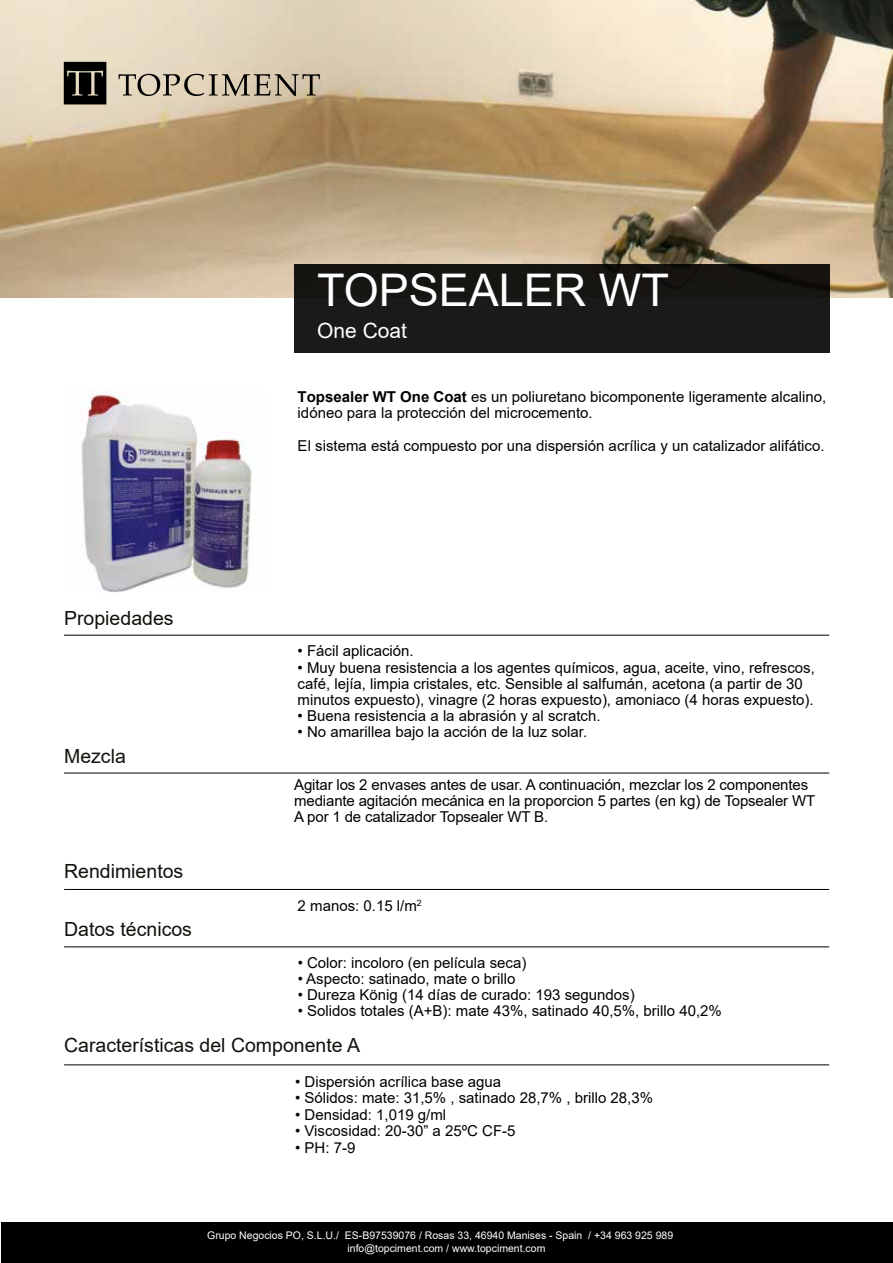
<style>
.page{position:relative;width:893px;height:1263px;background:#fff}
.page>*{position:absolute;margin:0;border:0;box-sizing:border-box;transform-origin:0 0}
.t1{font:45px "Arial";color:#fff}
.t2{font:21px "Arial";color:#fff}
.t3{font:19.5px "Arial";color:#12110c}
.t4{font:15px/16px "Arial";color:#000}
.t5{font:10.5px "Arial";color:#fff}
.s1{font-weight:700}
</style>
<div class="page">
<div style="left:1px;top:1222px;width:892px;height:41px;background:#000"></div>
<img style="left:81px;top:393px;width:171px;height:199px">
<img style="left:0;top:0;width:893px;height:298px">
<div style="left:294px;top:264px;width:535px;height:88px;background:#1a1a1a"></div>
<svg style="left:118px;top:74px;width:202px;height:22px;background:#a79c89"></svg>
<svg style="left:64px;top:62px;width:42px;height:42px;background:#1d1c18"></svg>
<hr style="left:64px;top:635px;width:765px;height:1px;background:#000">
<hr style="left:64px;top:889px;width:765px;height:1px;background:#000">
<hr style="left:64px;top:773px;width:765px;height:1px;background:#000">
<hr style="left:64px;top:946px;width:765px;height:1px;background:#000">
<hr style="left:64px;top:1064px;width:765px;height:1px;background:#000">
<h1 class="t1" style="left:317px;top:259px;width:353px">TOPSEALER WT</h1>
<h2 class="t2" style="left:317px;top:317px;width:91px">One Coat</h2>
<h3 class="t3" style="left:64px;top:604px;width:111px">Propiedades</h3>
<h3 class="t3" style="left:64px;top:742px;width:63px">Mezcla</h3>
<h3 class="t3" style="left:64px;top:858px;width:121px">Rendimientos</h3>
<h3 class="t3" style="left:64px;top:916px;width:129px">Datos técnicos</h3>
<p class="t4" style="left:298px;top:388px;width:530px;line-height:16.5px"><span class="s1">Topsealer WT One Coat</span> es un poliuretano bicomponente ligeramente alcalino, idóneo para la protección del microcemento.</p>
<p class="t4" style="left:298px;top:438px;width:528px">El sistema está compuesto por una dispersión acrílica y un catalizador alifático.</p>
<p class="t4" style="left:298px;top:643px;width:118px">• Fácil aplicación.</p>
<p class="t4" style="left:298px;top:659px;width:519px">• Muy buena resistencia a los agentes químicos, agua, aceite, vino, refrescos, café, lejía, limpia cristales, etc. Sensible al salfumán, acetona (a partir de 30 minutos expuesto), vinagre (2 horas expuesto), amoniaco (4 horas expuesto).</p>
<p class="t4" style="left:298px;top:707px;width:304px">• Buena resistencia a la abrasión y al scratch.</p>
<p class="t4" style="left:298px;top:723px;width:291px">• No amarillea bajo la acción de la luz solar.</p>
<p class="t4" style="left:294px;top:776px;width:523px">Agitar los 2 envases antes de usar. A continuación, mezclar los 2 componentes mediante agitación mecánica en la proporcion 5 partes (en kg) de Topsealer WT<br>A por 1 de catalizador Topsealer WT B.</p>
<p class="t4" style="left:298px;top:897px;width:126px">2 manos: 0.15 l/m<sup>2</sup></p>
<p class="t4" style="left:298px;top:955px;width:230px">• Color: incoloro (en película seca)</p>
<p class="t4" style="left:298px;top:971px;width:219px">• Aspecto: satinado, mate o brillo</p>
<p class="t4" style="left:298px;top:987px;width:339px">• Dureza König (14 días de curado: 193 segundos)</p>
<p class="t4" style="left:298px;top:1003px;width:426px">• Solidos totales (A+B): mate 43%, satinado 40,5%, brillo 40,2%</p>
<h3 class="t3" style="left:64px;top:1032px;width:297px">Características del Componente A</h3>
<p class="t4" style="left:295px;top:1073px;width:208px">• Dispersión acrílica base agua</p>
<p class="t4" style="left:295px;top:1090px;width:359px">• Sólidos: mate: 31,5% , satinado 28,7% , brillo 28,3%</p>
<p class="t4" style="left:295px;top:1106px;width:153px">• Densidad: 1,019 g/ml</p>
<p class="t4" style="left:295px;top:1123px;width:222px">• Viscosidad: 20-30” a 25ºC CF-5</p>
<p class="t4" style="left:295px;top:1139px;width:62px">• PH: 7-9</p>
<p class="t5" style="left:207px;top:1227px;width:468px">Grupo Negocios PO, S.L.U./ ES-B97539076 / Rosas 33, 46940 Manises - Spain / +34 963 925 989</p>
<p class="t5" style="left:347px;top:1240px;width:199px">info@topciment.com / www.topciment.com</p>
</div>
